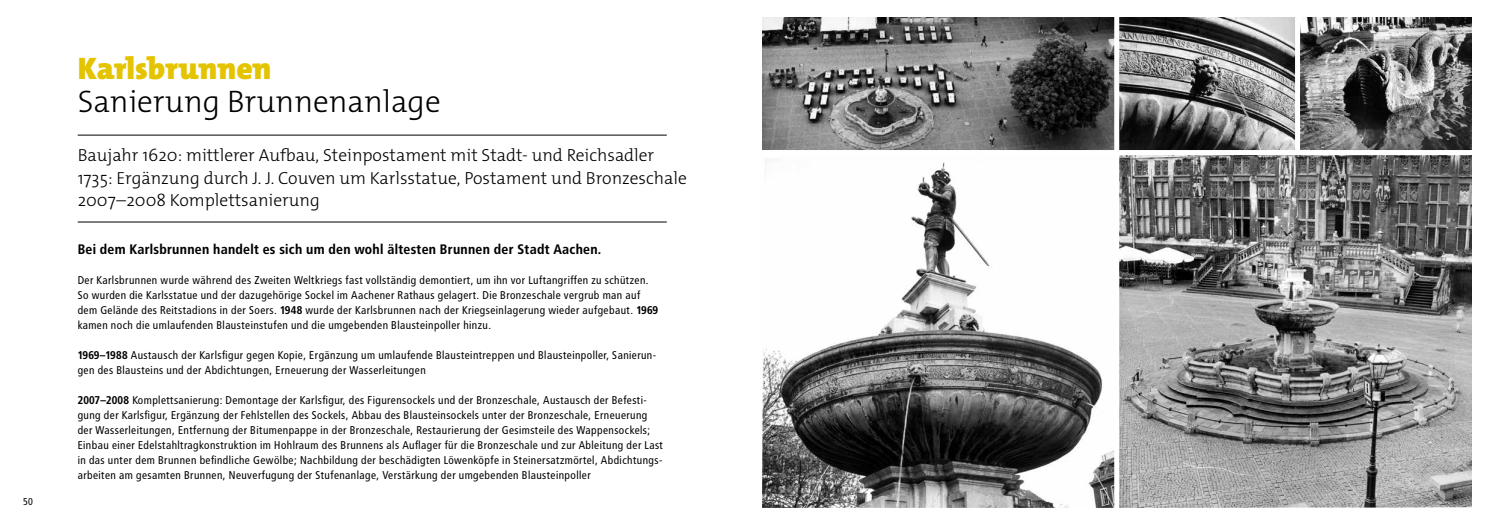
<style>
.page{position:relative;width:1489px;height:525px;background:#fff}
.page>*{position:absolute;margin:0;border:0;box-sizing:border-box;transform-origin:0 0}
.t1{font:300 31.25px "The Mix Os F";color:#000}
.t2{font:900 31.25px "The Mix Os F";color:#e4c400}
.t3{font:300 17.5px/22.5px "The Mix Os F";color:#000}
.t4{font:700 13.75px "Transit";color:#000}
.t5{font:11.25px/15px "Transit";color:#000}
.t6{font:10px "Transit";color:#000}
.s1{font-weight:700}
</style>
<div class="page">
<img style="left:1119px;top:155px;width:352px;height:352px">
<img style="left:762px;top:18px;width:708px;height:132px">
<img style="left:762px;top:159px;width:352px;height:348px">
<hr style="left:78px;top:135px;width:588px;height:1px;background:#000">
<hr style="left:78px;top:221px;width:588px;height:1px;background:#000">
<div style="left:1114px;top:0;width:5px;height:524px;background:#fff"></div>
<div style="left:1294px;top:0;width:5px;height:151px;background:#fff"></div>
<p class="t6" style="left:23px;top:495px;width:12px">50</p>
<h1 class="t2" style="left:78px;top:48px;width:195px">Karlsbrunnen</h1>
<h1 class="t1" style="left:78px;top:81px;width:364px">Sanierung Brunnenanlage</h1>
<h2 class="t3" style="left:78px;top:144px;width:610px">Baujahr 1620: mittlerer Aufbau, Steinpostament mit Stadt- und Reichsadler<br>1735: Ergänzung durch J. J. Couven um Karlsstatue, Postament und Bronzeschale<br>2007–2008 Komplettsanierung</h2>
<p class="t4" style="left:78px;top:241px;width:525px">Bei dem Karlsbrunnen handelt es sich um den wohl ältesten Brunnen der Stadt Aachen.</p>
<p class="t5" style="left:78px;top:273px;width:582px">Der Karlsbrunnen wurde während des Zweiten Weltkriegs fast vollständig demontiert, um ihn vor Luftangriffen zu schützen.<br>So wurden die Karlsstatue und der dazugehörige Sockel im Aachener Rathaus gelagert. Die Bronzeschale vergrub man auf dem Gelände des Reitstadions in der Soers. <span class="s1">1948</span> wurde der Karlsbrunnen nach der Kriegseinlagerung wieder aufgebaut. <span class="s1">1969 </span>kamen noch die umlaufenden Blausteinstufen und die umgebenden Blausteinpoller hinzu.</p>
<p class="t5" style="left:78px;top:348px;width:580px"><span class="s1">1969–1988</span> Austausch der Karlsfigur gegen Kopie, Ergänzung um umlaufende Blausteintreppen und Blausteinpoller, Sanierun&shy;gen des Blausteins und der Abdichtungen, Erneuerung der Wasserleitungen</p>
<p class="t5" style="left:78px;top:393px;width:587px"><span class="s1">2007–2008</span> Komplettsanierung: Demontage der Karlsfigur, des Figurensockels und der Bronzeschale, Austausch der Befesti&shy;gung der Karlsfigur, Ergänzung der Fehlstellen des Sockels, Abbau des Blausteinsockels unter der Bronzeschale, Erneuerung der Wasserleitungen, Entfernung der Bitumenpappe in der Bronzeschale, Restaurierung der Gesimsteile des Wappensockels; Einbau einer Edelstahltragkonstruktion im Hohlraum des Brunnens als Auflager für die Bronzeschale und zur Ableitung der Last in das unter dem Brunnen befindliche Gewölbe; Nachbildung der beschädigten Löwenköpfe in Steinersatzmörtel, Abdichtungs&shy;arbeiten am gesamten Brunnen, Neuverfugung der Stufenanlage, Verstärkung der umgebenden Blausteinpoller</p>
</div>
